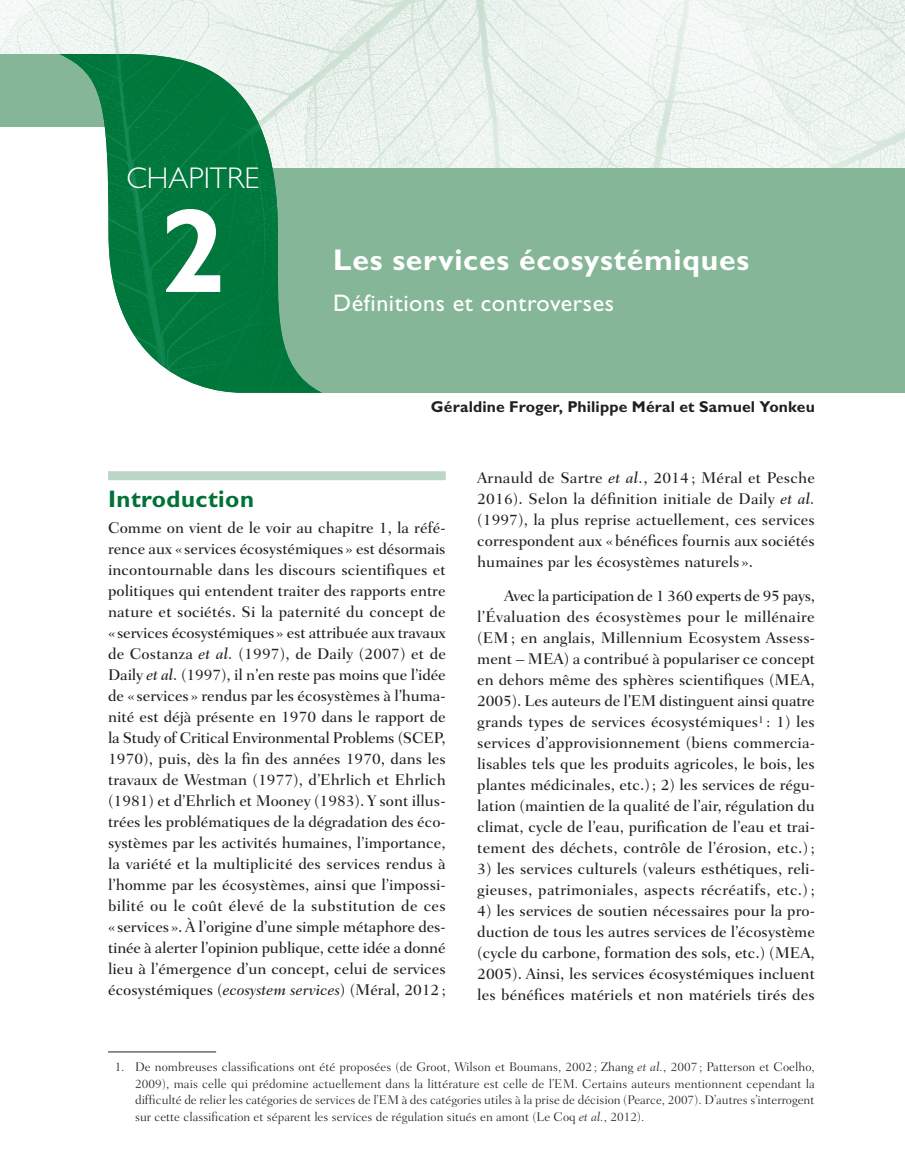
<style>
.page{position:relative;width:905px;height:1175px;background:#fff}
.page>*{position:absolute;margin:0;border:0;box-sizing:border-box;transform-origin:0 0}
.t1{font:700 120px "Gill Sans Std";color:#fff}
.t2{font:700 30px "Gill Sans Std";letter-spacing:.025em;color:#fff}
.t3{font:300 30px "Gill Sans Std";color:#fff}
.t4{font:24px "Gill Sans Std";letter-spacing:.025em;color:#fff}
.t5{font:700 24px "Gill Sans Std";letter-spacing:.02em;color:#007236}
.t6{font:500 15.75px/21px "Fairfield LT Std";color:#231f20;text-align:justify}
.t7{font:700 15.75px "Gill Sans Std";letter-spacing:.01em;color:#231f20}
.t8{font:300 12.75px/16.5px "Fairfield LT Std";color:#231f20;text-align:justify}
.s1{font-style:italic}
</style>
<div class="page">
<img style="left:0;top:0;width:904px;height:168px">
<div style="left:0;top:105px;width:216px;height:292px;background:#fff"></div>
<div style="left:0;top:54px;width:108px;height:72px;background:#84b697"></div>
<div style="left:259px;top:168px;width:645px;height:225px;background:#84b697"></div>
<img style="left:59px;top:54px;width:263px;height:339px">
<div style="left:108px;top:471px;width:338px;height:9px;background:#bcd6c5"></div>
<hr style="left:108px;top:1051px;width:108px;height:1px;background:#231f20">
<h2 class="t3" style="left:126px;top:161px;width:134px">CHAPITRE</h2>
<h1 class="t1" style="left:160px;top:180px;width:68px">2</h1>
<h2 class="t2" style="left:333px;top:242px;width:417px">Les services écosystémiques</h2>
<h3 class="t4" style="left:333px;top:289px;width:282px">Définitions et controverses</h3>
<p class="t7" style="left:431px;top:398px;width:385px">Géraldine Froger, Philippe Méral et Samuel Yonkeu</p>
<h3 class="t5" style="left:108px;top:485px;width:147px">Introduction</h3>
<p class="t6" style="left:108px;top:517px;width:339px">Comme on vient de le voir au chapitre 1, la réfé&shy;rence aux « services écosystémiques » est désormais incontournable dans les discours scientifiques et politiques qui entendent traiter des rapports entre nature et sociétés. Si la paternité du concept de «services écosystémiques» est attribuée aux travaux de Costanza <span class="s1">et al.</span> (1997), de Daily (2007) et de Daily <span class="s1">et al.</span> (1997), il n’en reste pas moins que l’idée de « services » rendus par les écosystèmes à l’huma&shy;nité est déjà présente en 1970 dans le rapport de la Study of Critical Environmental Problems (SCEP, 1970), puis, dès la fin des années 1970, dans les travaux de Westman (1977), d’Ehrlich et Ehrlich (1981) et d’Ehrlich et Mooney (1983). Y sont illus&shy;trées les problématiques de la dégradation des éco&shy;systèmes par les activités humaines, l’importance, la variété et la multiplicité des services rendus à l’homme par les écosystèmes, ainsi que l’impossi&shy;bilité ou le coût élevé de la substitution de ces « -services». À l’origine d’une simple métaphore des&shy;tinée à alerter l’opinion publique, cette idée a donné lieu à l’émergence d’un concept, celui de services écosystémiques (<span class="s1">ecosystem services</span>) (Méral, 2012;</p>
<p class="t6" style="left:477px;top:467px;width:339px">Arnauld de Sartre <span class="s1">et al.</span>, 2014 ; Méral et Pesche 2016). Selon la définition initiale de Daily <span class="s1">et al. </span>(1997), la plus reprise actuellement, ces services correspondent aux «bénéfices fournis aux sociétés humaines par les écosystèmes naturels ».</p>
<p class="t6" style="left:477px;top:585px;width:339px;text-indent:27px">Avec la participation de 1 360 experts de 95 pays, l’Évaluation des écosystèmes pour le millénaire (EM; en anglais, Millennium Ecosystem Assess&shy;ment – MEA) a contribué à populariser ce concept en dehors même des sphères scientifiques (MEA, 2005). Les auteurs de l’EM distinguent ainsi quatre grands types de services écosystémiques<sup>1</sup> : 1) les services d’approvisionnement (biens commercia&shy;lisables tels que les produits agricoles, le bois, les plantes médicinales, etc.); 2) les services de régu&shy;lation (maintien de la qualité de l’air, régulation du climat, cycle de l’eau, purification de l’eau et trai&shy;tement des déchets, contrôle de l’érosion, etc.);</p>
<p class="t6" style="left:477px;top:858px;width:339px">3) les services culturels (valeurs esthétiques, reli&shy;gieuses, patrimoniales, aspects récréatifs, etc.);</p>
<p class="t6" style="left:477px;top:900px;width:339px">4) les services de soutien nécessaires pour la pro&shy;duction de tous les autres services de l’écosystème (cycle du carbone, formation des sols, etc.) (MEA, 2005). Ainsi, les services écosystémiques incluent les bénéfices matériels et non matériels tirés des</p>
<p class="t8" style="left:135px;top:1059px;width:681px;text-indent:-20px">1. De nombreuses classifications ont été proposées (de Groot, Wilson et Boumans, 2002; Zhang <span class="s1">et al.</span>, 2007 ; Patterson et Coelho, 2009), mais celle qui prédomine actuellement dans la littérature est celle de l’EM. Certains auteurs mentionnent cependant la difficulté de relier les catégories de services de l’EM à des catégories utiles à la prise de décision (Pearce, 2007). D’autres s’interrogent sur cette classification et séparent les services de régulation situés en amont (Le Coq <span class="s1">et al.</span>, 2012).</p>
</div>
